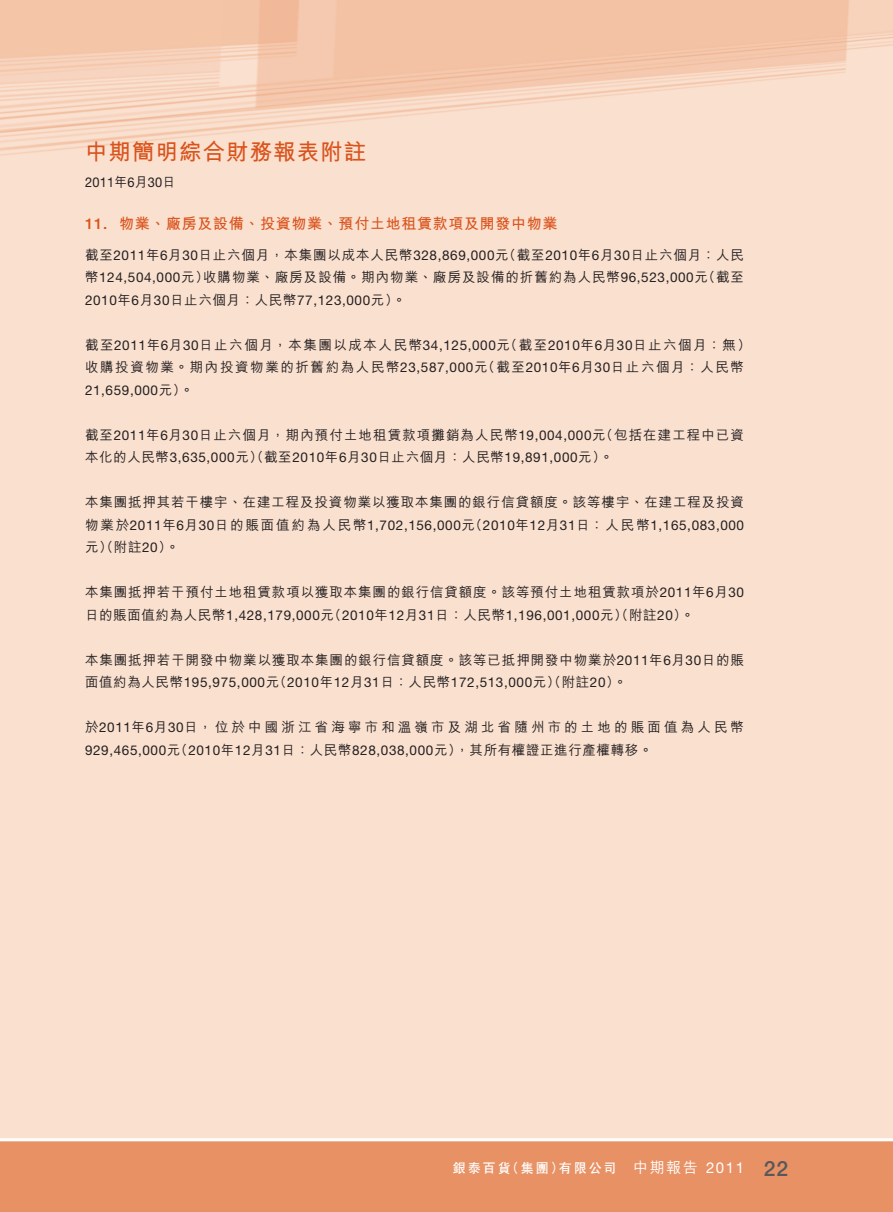
<style>
.page{position:relative;width:893px;height:1212px;background:#fff}
.page>*{position:absolute;margin:0;border:0;box-sizing:border-box;transform-origin:0 0}
.t1{font:700 22.5px "M Hei HK";letter-spacing:.045em;color:#d9531c}
.t2{font:700 15px "M Hei HK";letter-spacing:.045em;color:#d9531c}
.t3{font:500 13.5px/22.5px "M Hei HK";letter-spacing:.065em;color:#231f20}
.t4{font:500 13.5px/22.5px "M Hei HK";letter-spacing:.12em;color:#231f20}
.t5{font:500 13.5px/22.5px "M Hei HK";letter-spacing:.23em;color:#231f20}
.t6{font:700 13.5px "C Hei 2 HK";letter-spacing:.105em;color:#fff}
.t7{font:13.5px "Helvetica Neue LT Std";letter-spacing:.015em;color:#231f20;scale:.95 1}
.s1{font-family:"M Hei HK";font-weight:500}
.s2{font-family:"Helvetica Neue LT Std";font-weight:500}
.s3{font-family:"Helvetica Neue LT Std";font-weight:400}
.s4{font-family:"M Hei HK";font-weight:500;font-size:15px}
.s5{font-family:"Helvetica Neue LT Std";font-weight:400;font-size:15px}
.s6{font-family:"Helvetica Neue LT Std";font-weight:500;font-size:21px;color:#57585a}
</style>
<div class="page">
<div style="left:0;top:1141px;width:893px;height:71px;background:#e89165"></div>
<hr style="left:0;top:0;width:1px;height:1141px;background:#fae0cf">
<p class="t1" style="left:85px;top:136px;width:283px">中期簡明綜合財務報表附註</p>
<p class="t7" style="left:85px;top:174px;width:97px">2011<span class="s1">年</span>6<span class="s1">月</span>30<span class="s1">日</span></p>
<p class="t2" style="left:85px;top:212px;width:474px"><span class="s2">11.</span> 物業、廠房及設備、投資物業、預付土地租賃款項及開發中物業</p>
<p class="t3" style="left:85px;top:243px;width:661px;text-align:justify">截至<span class="s3">2011</span>年<span class="s3">6</span>月<span class="s3">30</span>日止六個月，本集團以成本人民幣<span class="s3">328,869,000</span>元（截至<span class="s3">2010</span>年<span class="s3">6</span>月<span class="s3">30</span>日止六個月：人民幣<span class="s3">124,504,000</span>元）收購物業、廠房及設備。期內物業、廠房及設備的折舊約為人民幣<span class="s3">96,523,000</span>元（截至<span class="s3">2010</span>年<span class="s3">6</span>月<span class="s3">30</span>日止六個月：人民幣<span class="s3">77,123,000</span>元）。</p>
<p class="t4" style="left:85px;top:333px;width:667px">截至<span class="s3">2011</span>年<span class="s3">6</span>月<span class="s3">30</span>日止六個月，本集團以成本人民幣<span class="s3">34,125,000</span>元（截至<span class="s3">2010</span>年<span class="s3">6</span>月<span class="s3">30</span>日止六個月：無）收購投資物業。期內投資物業的折舊約為人民幣<span class="s3">23,587,000</span>元（截至<span class="s3">2010</span>年<span class="s3">6</span>月<span class="s3">30</span>日止六個月：人民幣<br><span class="s3">21,659,000</span>元）。</p>
<p class="t3" style="left:85px;top:423px;width:661px">截至<span class="s3">2011</span>年<span class="s3">6</span>月<span class="s3">30</span>日止六個月，期內預付土地租賃款項攤銷為人民幣<span class="s3">19,004,000</span>元（包括在建工程中已資本化的人民幣<span class="s3">3,635,000</span>元）（截至<span class="s3">2010</span>年<span class="s3">6</span>月<span class="s3">30</span>日止六個月：人民幣<span class="s3">19,891,000</span>元）。</p>
<p class="t3" style="left:85px;top:490px;width:661px;text-align:justify">本集團抵押其若干樓宇、在建工程及投資物業以獲取本集團的銀行信貸額度。該等樓宇、在建工程及投資物業於<span class="s3">2011</span>年<span class="s3">6</span>月<span class="s3">30</span>日的賬面值約為人民幣<span class="s3">1,702,156,000</span>元（<span class="s3">2010</span>年<span class="s3">12</span>月<span class="s3">31</span>日：人民幣<span class="s3">1,165,083,000</span>元）（附註<span class="s3">20</span>）。</p>
<p class="t3" style="left:85px;top:580px;width:661px">本集團抵押若干預付土地租賃款項以獲取本集團的銀行信貸額度。該等預付土地租賃款項於<span class="s3">2011</span>年<span class="s3">6</span>月<span class="s3">30</span>日的賬面值約為人民幣<span class="s3">1,428,179,000</span>元（<span class="s3">2010</span>年<span class="s3">12</span>月<span class="s3">31</span>日：人民幣<span class="s3">1,196,001,000</span>元）（附註<span class="s3">20</span>）。</p>
<p class="t3" style="left:85px;top:648px;width:661px">本集團抵押若干開發中物業以獲取本集團的銀行信貸額度。該等已抵押開發中物業於<span class="s3">2011</span>年<span class="s3">6</span>月<span class="s3">30</span>日的賬面值約為人民幣<span class="s3">195,975,000</span>元（<span class="s3">2010</span>年<span class="s3">12</span>月<span class="s3">31</span>日：人民幣<span class="s3">172,513,000</span>元）（附註<span class="s3">20</span>）。</p>
<p class="t5" style="left:85px;top:715px;width:661px">於<span class="s3">2011</span>年<span class="s3">6</span>月<span class="s3">30</span>日，位於中國浙江省海寧市和溫嶺市及湖北省隨州市的土地的賬面值為人民幣<br><span class="s3">929,465,000</span>元（<span class="s3">2010</span>年<span class="s3">12</span>月<span class="s3">31</span>日：人民幣<span class="s3">828,038,000</span>元），其所有權證正進行產權轉移。</p>
<p class="t6" style="left:453px;top:1158px;width:337px">銀泰百貨（集團）有限公司 <span class="s4">中期報告</span> <span class="s5">2011</span> <span class="s6">22</span></p>
</div>
